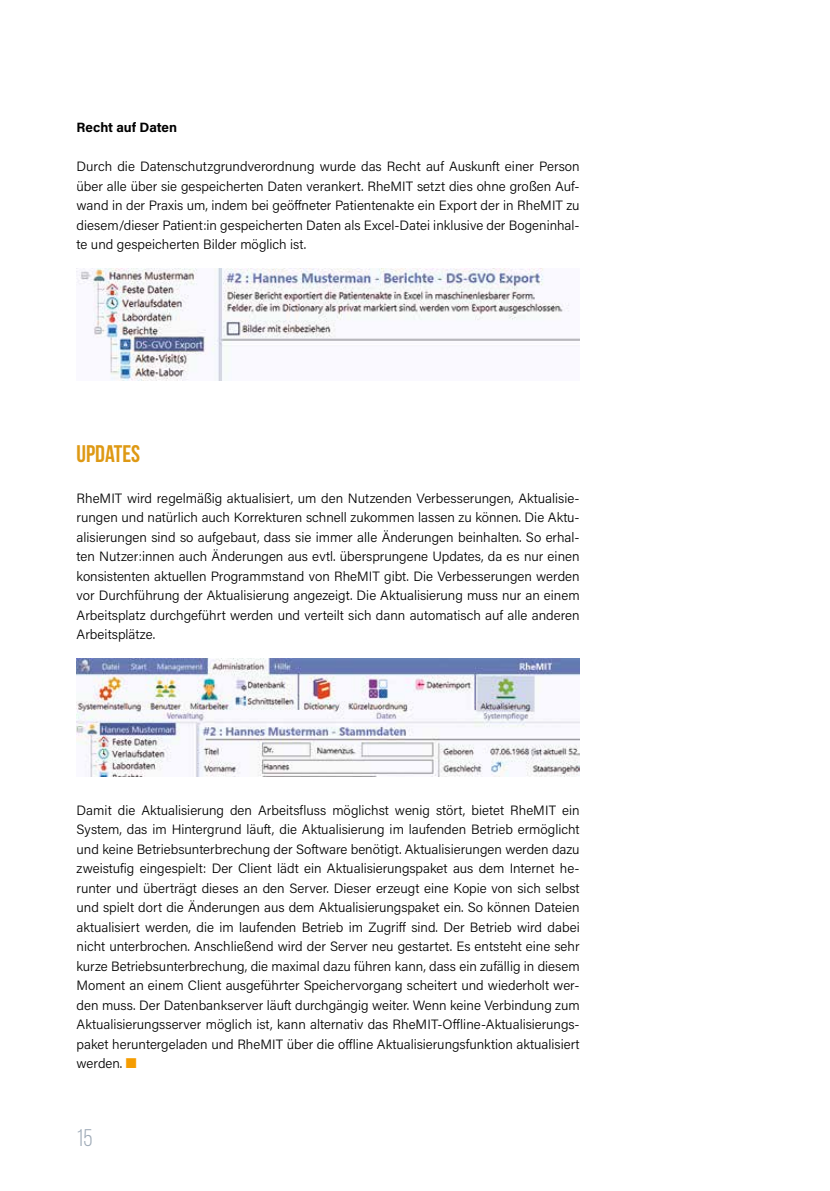
<style>
.page{position:relative;width:830px;height:1191px;background:#fff}
.page>*{position:absolute;margin:0;border:0;box-sizing:border-box;transform-origin:0 0}
.t1{font:700 24px "Bebas Neue";color:#de9914}
.t2{font:24px "Bebas Neue";color:#9da9b6}
.t3{font:300 13.5px/19.5px "Acumin Pro";color:#000;text-align:justify}
.t4{font:700 13.5px "Acumin Pro";letter-spacing:-.005em;color:#000}
.s1{color:#f59c00}
</style>
<div class="page">
<img style="left:77px;top:268px;width:502px;height:112px">
<img style="left:77px;top:659px;width:502px;height:117px">
<p class="t4" style="left:77px;top:118px;width:102px">Recht auf Daten</p>
<p class="t3" style="left:77px;top:156px;width:504px">Durch die Datenschutzgrundverordnung wurde das Recht auf Auskunft einer Person über alle über sie gespeicherten Daten verankert. RheMIT setzt dies ohne großen Auf&shy;wand in der Praxis um, indem bei geöffneter Patientenakte ein Export der in RheMIT zu diesem/dieser Patient:in gespeicherten Daten als Excel-Datei inklusive der Bogeninhal&shy;te und gespeicherten Bilder möglich ist.</p>
<h1 class="t1" style="left:77px;top:441px;width:65px">UPDATES</h1>
<p class="t3" style="left:77px;top:488px;width:504px">RheMIT wird regelmäßig aktualisiert, um den Nutzenden Verbesserungen, Aktualisie&shy;rungen und natürlich auch Korrekturen schnell zukommen lassen zu können. Die Aktu&shy;alisierungen sind so aufgebaut, dass sie immer alle Änderungen beinhalten. So erhal&shy;ten Nutzer:innen auch Änderungen aus evtl. übersprungene Updates, da es nur einen konsistenten aktuellen Programmstand von RheMIT gibt. Die Verbesserungen werden vor Durchführung der Aktualisierung angezeigt. Die Aktualisierung muss nur an einem Arbeitsplatz durchgeführt werden und verteilt sich dann automatisch auf alle anderen Arbeitsplätze.</p>
<p class="t3" style="left:77px;top:800px;width:504px">Damit die Aktualisierung den Arbeitsfluss möglichst wenig stört, bietet RheMIT ein System, das im Hintergrund läuft, die Aktualisierung im laufenden Betrieb ermöglicht und keine Betriebsunterbrechung der Software benötigt. Aktualisierungen werden dazu zweistufig eingespielt: Der Client lädt ein Aktualisierungspaket aus dem Internet he&shy;runter und überträgt dieses an den Server. Dieser erzeugt eine Kopie von sich selbst und spielt dort die Änderungen aus dem Aktualisierungspaket ein. So können Dateien aktualisiert werden, die im laufenden Betrieb im Zugriff sind. Der Betrieb wird dabei nicht unterbrochen. Anschließend wird der Server neu gestartet. Es entsteht eine sehr kurze Betriebsunterbrechung, die maximal dazu führen kann, dass ein zufällig in diesem Moment an einem Client ausgeführter Speichervorgang scheitert und wiederholt wer&shy;den muss. Der Datenbankserver läuft durchgängig weiter. Wenn keine Verbindung zum Aktualisierungsserver möglich ist, kann alternativ das RheMIT-Offline-Aktualisierungs&shy;paket heruntergeladen und RheMIT über die offline Aktualisierungsfunktion aktualisiert werden. <span class="s1">■</span></p>
<h1 class="t2" style="left:77px;top:1125px;width:17px">15</h1>
</div>
